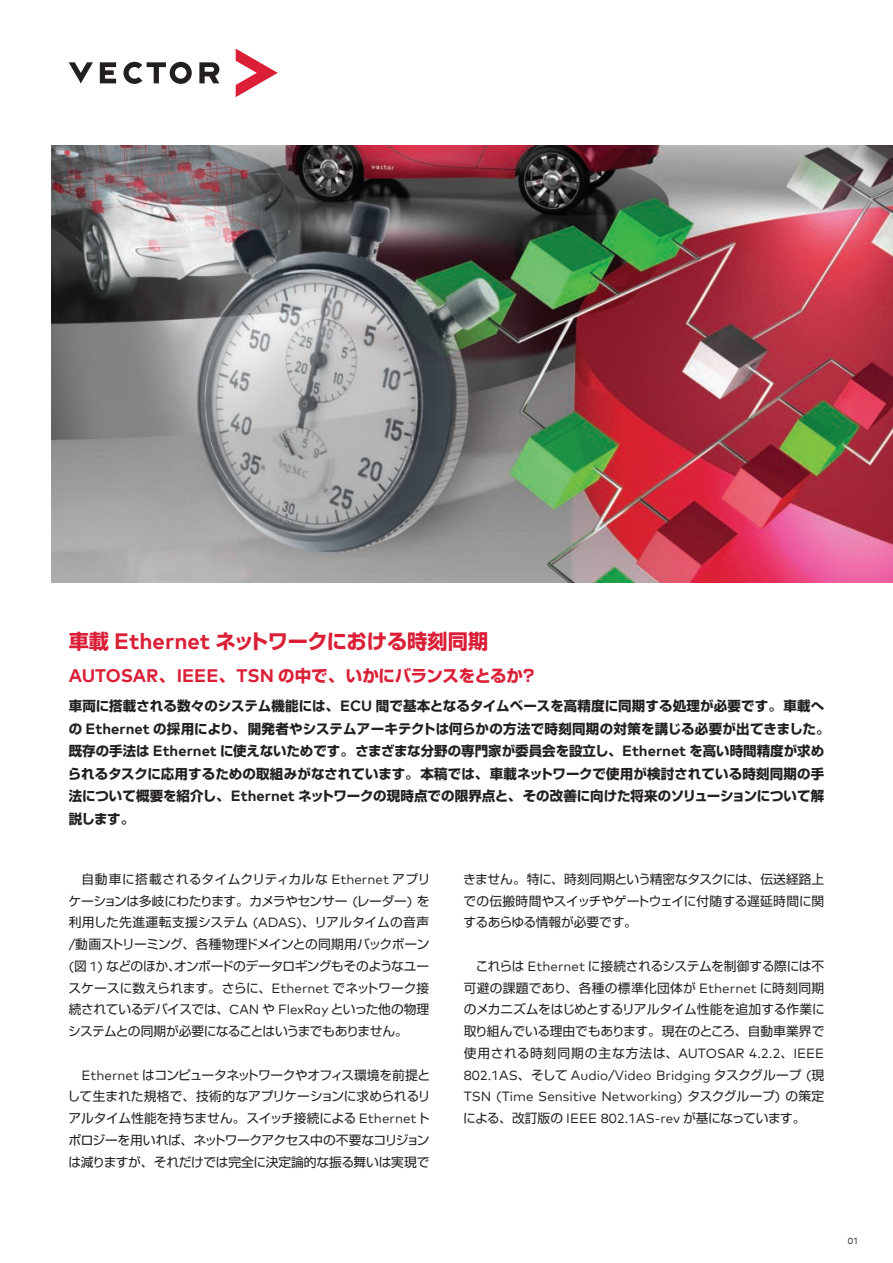
<style>
.page{position:relative;width:893px;height:1263px;background:#fff}
.page>*{position:absolute;margin:0;border:0;box-sizing:border-box;transform-origin:0 0}
.t1{font:700 20.25px "Shin Go Pro";letter-spacing:-.01em;color:#da1f37}
.t2{font:700 16.5px "Shin Go Pro";letter-spacing:-.02em;color:#da1f37}
.t3{font:700 13.5px/22.5px "Shin Go Pro";letter-spacing:.005em;color:#231f20}
.t4{font:13.35px/21.8px "Mark Profor VI";color:#231f20}
.t5{font:12.75px/21.8px "Shin Go Pro";letter-spacing:-.02em;color:#231f20;text-align:justify}
.t6{font:9px "Mark Profor VI";color:#231f20}
.s1{font-family:"Mark Profor VI";font-size:22.35px}
.s2{font-family:"Mark Profor VI";font-size:18.15px}
.s3{font-family:"Mark Profor VI";font-size:14.85px}
.s4{font-family:"Mark Profor VI";font-size:13.35px}
.s5{font-family:"Shin Go Pro";font-size:12.75px}
</style>
<div class="page">
<svg style="left:236px;top:49px;width:42px;height:48px"></svg>
<svg style="left:69px;top:62px;width:24px;height:21px"></svg>
<svg style="left:123px;top:62px;width:69px;height:22px"></svg>
<svg style="left:100px;top:62px;width:16px;height:21px"></svg>
<svg style="left:199px;top:62px;width:20px;height:21px"></svg>
<img style="left:51px;top:146px;width:842px;height:437px">
<h1 class="t1" style="left:69px;top:625px;width:421px">車載 <span class="s1">Ethernet</span> ネットワークにおける時刻同期</h1>
<p class="t2" style="left:69px;top:662px;width:470px"><span class="s2">AUTOSAR</span>、<span class="s2">IEEE</span>、<span class="s2">TSN</span> の中で、いかにバランスをとるか？</p>
<p class="t3" style="left:68px;top:694px;width:763px">車両に搭載される数々のシステム機能には、<span class="s3">ECU</span> 間で基本となるタイムベースを高精度に同期する処理が必要です。車載への <span class="s3">Ethernet</span> の採用により、開発者やシステムアーキテクトは何らかの方法で時刻同期の対策を講じる必要が出てきました。既存の手法は <span class="s3">Ethernet</span> に使えないためです。さまざまな分野の専門家が委員会を設立し、<span class="s3">Ethernet</span> を高い時間精度が求められるタスクに応用するための取組みがなされています。本稿では、車載ネットワークで使用が検討されている時刻同期の手法について概要を紹介し、<span class="s3">Ethernet</span> ネットワークの現時点での限界点と、その改善に向けた将来のソリューションについて解説します。</p>
<p class="t5" style="left:68px;top:866px;width:364px;text-indent:13px">自動車に搭載されるタイムクリティカルな <span class="s4">Ethernet</span> アプリケーションは多岐にわたります。カメラやセンサー <span class="s4">(</span>レーダー<span class="s4">)</span> を利用した先進運転支援システム <span class="s4">(ADAS)</span>、リアルタイムの音声<span class="s4">/</span>動画ストリーミング、各種物理ドメインとの同期用バックボーン<span class="s4">(</span>図 <span class="s4">1)</span> などのほか、オンボードのデータロギングもそのようなユースケースに数えられます。さらに、<span class="s4">Ethernet</span> でネットワーク接続されているデバイスでは、<span class="s4">CAN</span> や <span class="s4">FlexRay</span> といった他の物理システムとの同期が必要になることはいうまでもありません。</p>
<p class="t5" style="left:67px;top:1062px;width:365px;text-indent:14px"><span class="s4">Ethernet</span> はコンピュータネットワークやオフィス環境を前提として生まれた規格で、技術的なアプリケーションに求められるリアルタイム性能を持ちません。スイッチ接続による <span class="s4">Ethernet</span>トポロジーを用いれば、ネットワークアクセス中の不要なコリジョンは減りますが、それだけでは完全に決定論的な振る舞いは実現で</p>
<p class="t5" style="left:463px;top:866px;width:362px">きません。特に、時刻同期という精密なタスクには、伝送経路上での伝搬時間やスイッチやゲートウェイに付随する遅延時間に関するあらゆる情報が必要です。</p>
<p class="t5" style="left:464px;top:953px;width:363px;text-indent:12px">これらは <span class="s4">Ethernet</span> に接続されるシステムを制御する際には不可避の課題であり、各種の標準化団体が <span class="s4">Ethernet</span> に時刻同期のメカニズムをはじめとするリアルタイム性能を追加する作業に取り組んでいる理由でもあります。現在のところ、自動車業界で使用される時刻同期の主な方法は、<span class="s4">AUTOSAR 4.2.2</span>、<span class="s4">IEEE</span></p>
<p class="t4" style="left:464px;top:1063px;width:362px">802.1AS<span class="s5">、そして</span> Audio/Video Bridging <span class="s5">タスクグループ</span> (<span class="s5">現<br></span>TSN (Time Sensitive Networking) <span class="s5">タスクグループ</span>) <span class="s5">の策定</span></p>
<p class="t5" style="left:463px;top:1106px;width:344px">による、改訂版の <span class="s4">IEEE 802.1AS-rev</span> が基になっています。</p>
<p class="t6" style="left:848px;top:1234px;width:12px">01</p>
</div>
